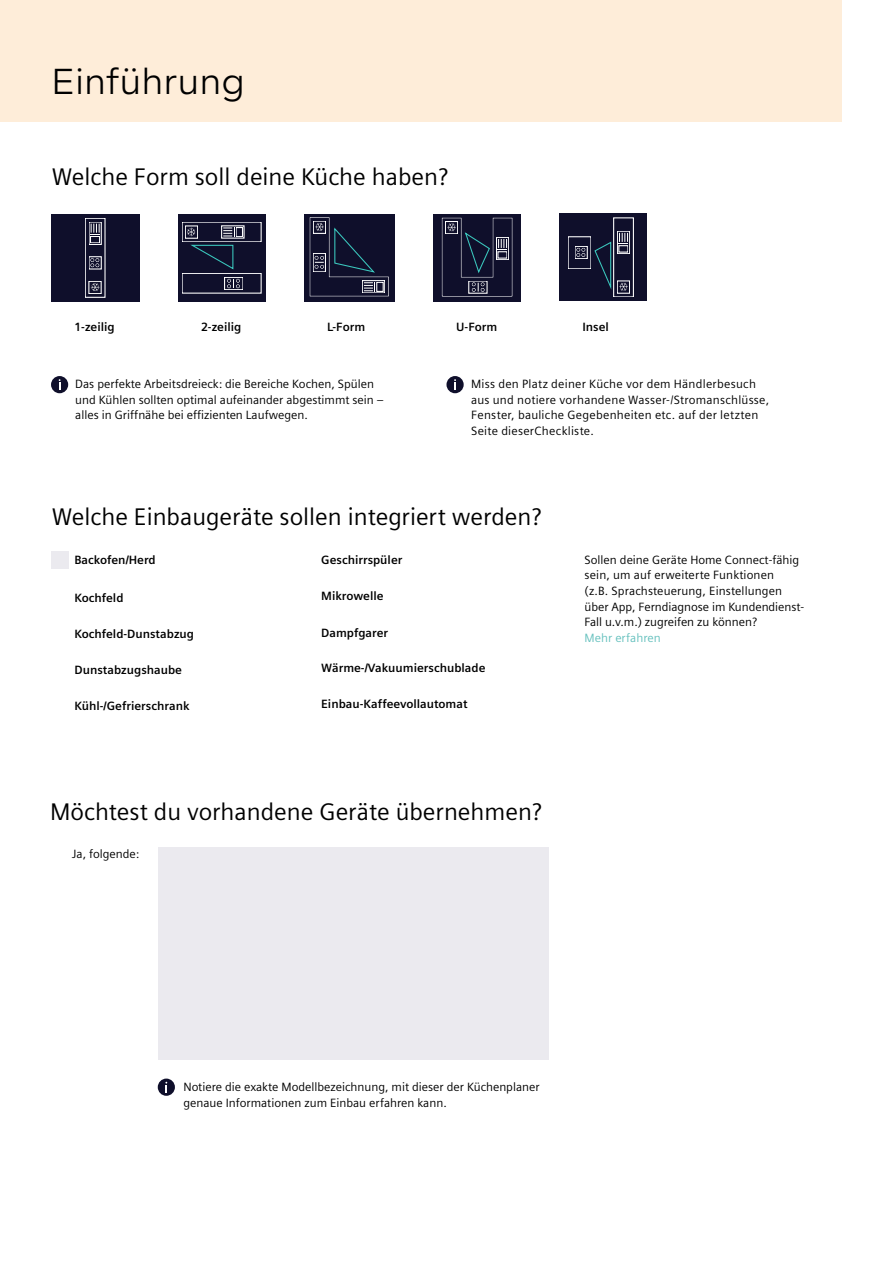
<style>
.page{position:relative;width:893px;height:1263px;background:#fff}
.page>*{position:absolute;margin:0;border:0;box-sizing:border-box;transform-origin:0 0}
._01__Headline_H1__30{font:36px "Siemens Progress";color:#000}
._01__Headline_H2__16{font:24px "Siemens Sans";color:#000}
._08__Table_body_text{font:12px/15.6px "Siemens Sans";color:#000}
._08__Table_body_text-2{font:700 12px "Siemens Sans";color:#000}
._08__Table_body_text-3{font:12px/15.6px "Siemens Sans";letter-spacing:.02em;color:#000}
.s1{color:#66c1be}
</style>
<div class="page">
<div style="left:0;top:0;width:842px;height:121px;background:#feedd9"></div>
<div style="left:51px;top:214px;width:88px;height:88px;background:#0f0f2b"></div>
<div style="left:89px;top:281px;width:12px;height:13px;border:1px solid #fff"></div>
<svg style="left:91px;top:283px;width:8px;height:8px"></svg>
<div style="left:90px;top:236px;width:10px;height:7px;border:1px solid #fff"></div>
<svg style="left:90px;top:224px;width:10px;height:11px"></svg>
<div style="left:85px;top:218px;width:20px;height:79px;border:1px solid #fff"></div>
<svg style="left:90px;top:258px;width:9px;height:9px"></svg>
<div style="left:178px;top:214px;width:88px;height:88px;background:#0f0f2b"></div>
<div style="left:225px;top:277px;width:18px;height:13px;border:1px solid #fff"></div>
<svg style="left:227px;top:279px;width:13px;height:9px"></svg>
<div style="left:182px;top:273px;width:79px;height:20px;border:1px solid #fff"></div>
<div style="left:185px;top:226px;width:13px;height:12px;border:1px solid #fff"></div>
<svg style="left:187px;top:228px;width:8px;height:8px"></svg>
<div style="left:222px;top:226px;width:22px;height:12px;border:1px solid #fff"></div>
<svg style="left:224px;top:228px;width:11px;height:9px"></svg>
<svg style="left:190px;top:244px;width:44px;height:26px"></svg>
<div style="left:304px;top:214px;width:91px;height:88px;background:#0f0f2b"></div>
<svg style="left:310px;top:217px;width:79px;height:79px"></svg>
<div style="left:433px;top:214px;width:88px;height:88px;background:#0f0f2b"></div>
<svg style="left:442px;top:218px;width:70px;height:78px"></svg>
<div style="left:559px;top:213px;width:88px;height:88px;background:#0f0f2b"></div>
<div style="left:617px;top:281px;width:12px;height:12px;border:1px solid #fff"></div>
<svg style="left:619px;top:283px;width:9px;height:8px"></svg>
<div style="left:617px;top:231px;width:13px;height:23px;border:1px solid #fff"></div>
<svg style="left:619px;top:233px;width:9px;height:11px"></svg>
<svg style="left:594px;top:241px;width:18px;height:47px"></svg>
<div style="left:575px;top:246px;width:12px;height:13px;border:1px solid #fff"></div>
<svg style="left:576px;top:248px;width:9px;height:9px"></svg>
<div style="left:51px;top:376px;width:17px;height:17px;background:#0f0f2b;border-radius:50%"></div>
<svg style="left:59px;top:379px;width:2px;height:11px"></svg>
<div style="left:446px;top:376px;width:18px;height:17px;background:#0f0f2b;border-radius:50%"></div>
<svg style="left:454px;top:379px;width:2px;height:11px"></svg>
<div style="left:158px;top:847px;width:391px;height:212px;background:#ebeaef"></div>
<div style="left:158px;top:1078px;width:17px;height:18px;background:#0f0f2b;border-radius:50%"></div>
<svg style="left:165px;top:1082px;width:2px;height:10px"></svg>
<div style="left:51px;top:551px;width:17px;height:17px;background:#ebeaef"></div>
<p class="_01__Headline_H1__30" style="left:51px;top:58px;width:196px">Einführung</p>
<p class="_01__Headline_H2__16" style="left:52px;top:163px;width:398px">Welche Form soll deine Küche haben?</p>
<p class="_08__Table_body_text-2" style="left:74px;top:320px;width:42px">1-zeilig</p>
<p class="_08__Table_body_text-2" style="left:201px;top:320px;width:42px">2-zeilig</p>
<p class="_08__Table_body_text-2" style="left:327px;top:320px;width:40px">L-Form</p>
<p class="_08__Table_body_text-2" style="left:456px;top:320px;width:42px">U-Form</p>
<p class="_08__Table_body_text-2" style="left:582px;top:320px;width:28px">Insel</p>
<p class="_08__Table_body_text" style="left:75px;top:376px;width:310px">Das perfekte Arbeitsdreieck: die Bereiche Kochen, Spülen und Kühlen sollten optimal aufeinander abgestimmt sein – alles in Griffnähe bei effizienten Laufwegen.</p>
<p class="_08__Table_body_text-3" style="left:471px;top:376px;width:299px">Miss den Platz deiner Küche vor dem Händlerbesuch aus und notiere vorhandene Wasser-/Stromanschlüsse, Fenster, bauliche Gegebenheiten etc. auf der letzten Seite dieserCheckliste.</p>
<p class="_01__Headline_H2__16" style="left:52px;top:503px;width:491px">Welche Einbaugeräte sollen integriert werden?</p>
<p class="_08__Table_body_text-2" style="left:74px;top:553px;width:83px">Backofen/Herd</p>
<p class="_08__Table_body_text-2" style="left:321px;top:553px;width:83px">Geschirrspüler</p>
<p class="_08__Table_body_text-2" style="left:74px;top:591px;width:51px">Kochfeld</p>
<p class="_08__Table_body_text-2" style="left:321px;top:589px;width:64px">Mikrowelle</p>
<p class="_08__Table_body_text-2" style="left:321px;top:626px;width:68px">Dampfgarer</p>
<p class="_08__Table_body_text-2" style="left:321px;top:661px;width:166px">Wärme-/Vakuumierschublade</p>
<p class="_08__Table_body_text-2" style="left:321px;top:697px;width:148px">Einbau-Kaffeevollautomat</p>
<p class="_08__Table_body_text-2" style="left:74px;top:627px;width:121px">Kochfeld-Dunstabzug</p>
<p class="_08__Table_body_text-2" style="left:74px;top:663px;width:109px">Dunstabzugshaube</p>
<p class="_08__Table_body_text-2" style="left:74px;top:699px;width:117px">Kühl-/Gefrierschrank</p>
<p class="_01__Headline_H2__16" style="left:50px;top:799px;width:493px">Möchtest du vorhandene Geräte übernehmen?</p>
<p class="_08__Table_body_text" style="left:72px;top:847px;width:69px">Ja, folgende:</p>
<p class="_08__Table_body_text" style="left:585px;top:552px;width:221px">Sollen deine Geräte Home Connect-fähig sein, um auf erweiterte Funktionen<br>(z.B. Sprachsteuerung, Einstellungen über App, Ferndiagnose im Kundendienst-Fall u.v.m.) zugreifen zu können?<br><span class="s1">Mehr erfahren</span></p>
<p class="_08__Table_body_text" style="left:183px;top:1079px;width:358px">Notiere die exakte Modellbezeichnung, mit dieser der Küchenplaner genaue Informationen zum Einbau erfahren kann.</p>
</div>
